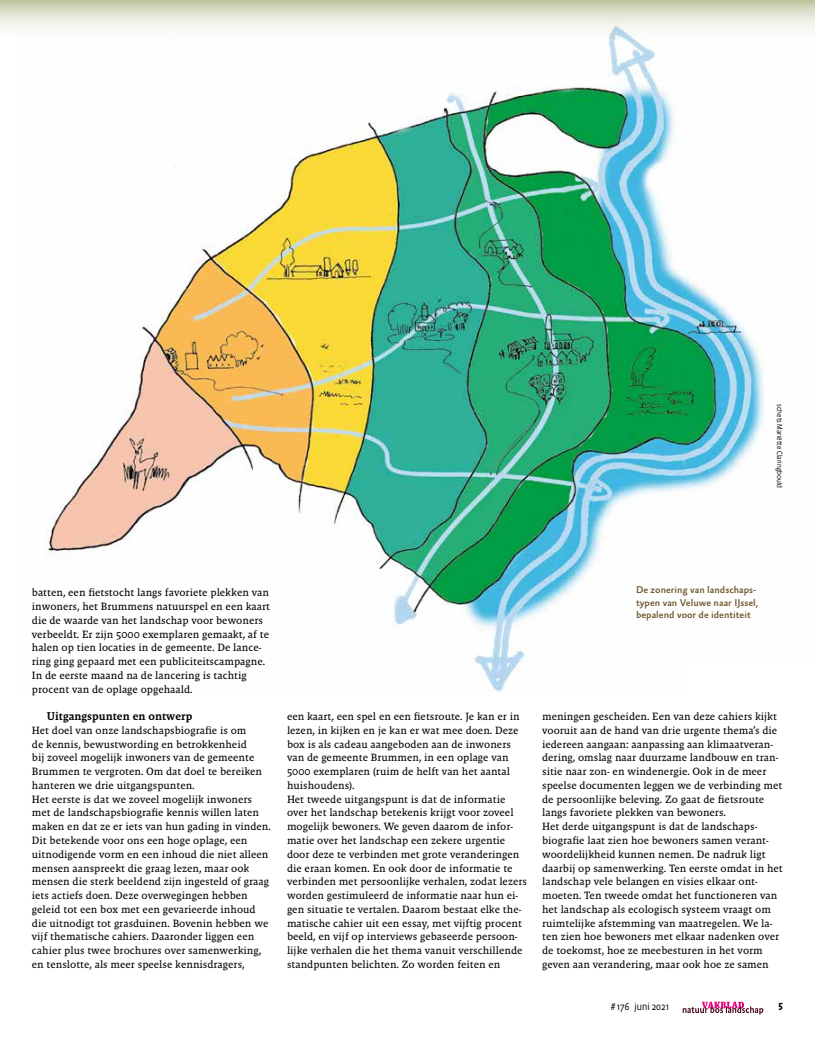
<style>
.page{position:relative;width:815px;height:1046px;background:#fff}
.page>*{position:absolute;margin:0;border:0;box-sizing:border-box;transform-origin:0 0}
.t1{font:11.5px "Malaga Med";color:#000}
.t2{font:10.75px/13.8px "Malaga Reg";color:#000}
.t3{font:300 10.38px "Absara Sans Head";color:#000}
.t4{font:500 10.38px "Absara Sans TF Head";color:#000}
.t5{font:500 10px/12.5px "Absara Sans";color:#6f582d}
.t6{font:300 7.5px "Absara Sans LF Head";color:#000}
</style>
<div class="page">
<img style="left:48px;top:53px;width:717px;height:639px">
<svg style="left:683px;top:1001px;width:80px;height:13px"></svg>
<svg style="left:0;top:0;width:815px;height:53px"></svg>
<p class="t6" style="left:784px;top:404px;width:85px;rotate:90deg">schets Mariëtte Claringbould</p>
<p class="t2" style="left:32px;top:585px;width:240px">batten, een fietstocht langs favoriete plekken van inwoners, het Brummens natuurspel en een kaart die de waarde van het landschap voor bewoners verbeeldt. Er zijn 5000 exemplaren gemaakt, af te halen op tien locaties in de gemeente. De lance&shy;ring ging gepaard met een publiciteitscampagne.<br>In de eerste maand na de lancering is tachtig procent van de oplage opgehaald.</p>
<p class="t1" style="left:47px;top:709px;width:147px">Uitgangspunten en ontwerp</p>
<p class="t2" style="left:32px;top:723px;width:240px">Het doel van onze landschapsbiografie is om<br>de kennis, bewustwording en betrokkenheid<br>bij zoveel mogelijk inwoners van de gemeente Brummen te vergroten. Om dat doel te bereiken hanteren we drie uitgangspunten.<br>Het eerste is dat we zoveel mogelijk inwoners met de landschapsbiografie kennis willen laten maken en dat ze er iets van hun gading in vinden.<br>Dit betekende voor ons een hoge oplage, een uitnodigende vorm en een inhoud die niet alleen mensen aanspreekt die graag lezen, maar ook mensen die sterk beeldend zijn ingesteld of graag iets actiefs doen. Deze overwegingen hebben geleid tot een box met een gevarieerde inhoud die uitnodigt tot grasduinen. Bovenin hebben we vijf thematische cahiers. Daaronder liggen een cahier plus twee brochures over samenwerking, en tenslotte, als meer speelse kennisdragers,</p>
<p class="t5" style="left:636px;top:584px;width:124px">De zonering van landschaps&shy;typen van Veluwe naar IJssel, bepalend voor de identiteit</p>
<p class="t2" style="left:287px;top:709px;width:241px">een kaart, een spel en een fietsroute. Je kan er in lezen, in kijken en je kan er wat mee doen. Deze box is als cadeau aangeboden aan de inwoners van de gemeente Brummen, in een oplage van 5000 exemplaren (ruim de helft van het aantal huishoudens).<br>Het tweede uitgangspunt is dat de informatie over het landschap betekenis krijgt voor zoveel mogelijk bewoners. We geven daarom de infor&shy;matie over het landschap een zekere urgentie door deze te verbinden met grote veranderingen die eraan komen. En ook door de informatie te verbinden met persoonlijke verhalen, zodat lezers worden gestimuleerd de informatie naar hun ei&shy;gen situatie te vertalen. Daarom bestaat elke the&shy;matische cahier uit een essay, met vijftig procent beeld, en vijf op interviews gebaseerde persoon&shy;lijke verhalen die het thema vanuit verschillende standpunten belichten. Zo worden feiten en</p>
<p class="t2" style="left:542px;top:709px;width:242px">meningen gescheiden. Een van deze cahiers kijkt vooruit aan de hand van drie urgente thema’s die iedereen aangaan: aanpassing aan klimaatveran&shy;dering, omslag naar duurzame landbouw en tran&shy;sitie naar zon- en windenergie. Ook in de meer speelse documenten leggen we de verbinding met de persoonlijke beleving. Zo gaat de fietsroute langs favoriete plekken van bewoners.<br>Het derde uitgangspunt is dat de landschaps&shy;biografie laat zien hoe bewoners samen verant&shy;woordelijkheid kunnen nemen. De nadruk ligt daarbij op samenwerking. Ten eerste omdat in het landschap vele belangen en visies elkaar ont&shy;moeten. Ten tweede omdat het functioneren van het landschap als ecologisch systeem vraagt om ruimtelijke afstemming van maatregelen. We la&shy;ten zien hoe bewoners met elkaar nadenken over de toekomst, hoe ze meebesturen in het vorm geven aan verandering, maar ook hoe ze samen</p>
<p class="t3" style="left:611px;top:999px;width:60px"># 176 juni 2021</p>
<p class="t4" style="left:778px;top:999px;width:6px">5</p>
</div>
